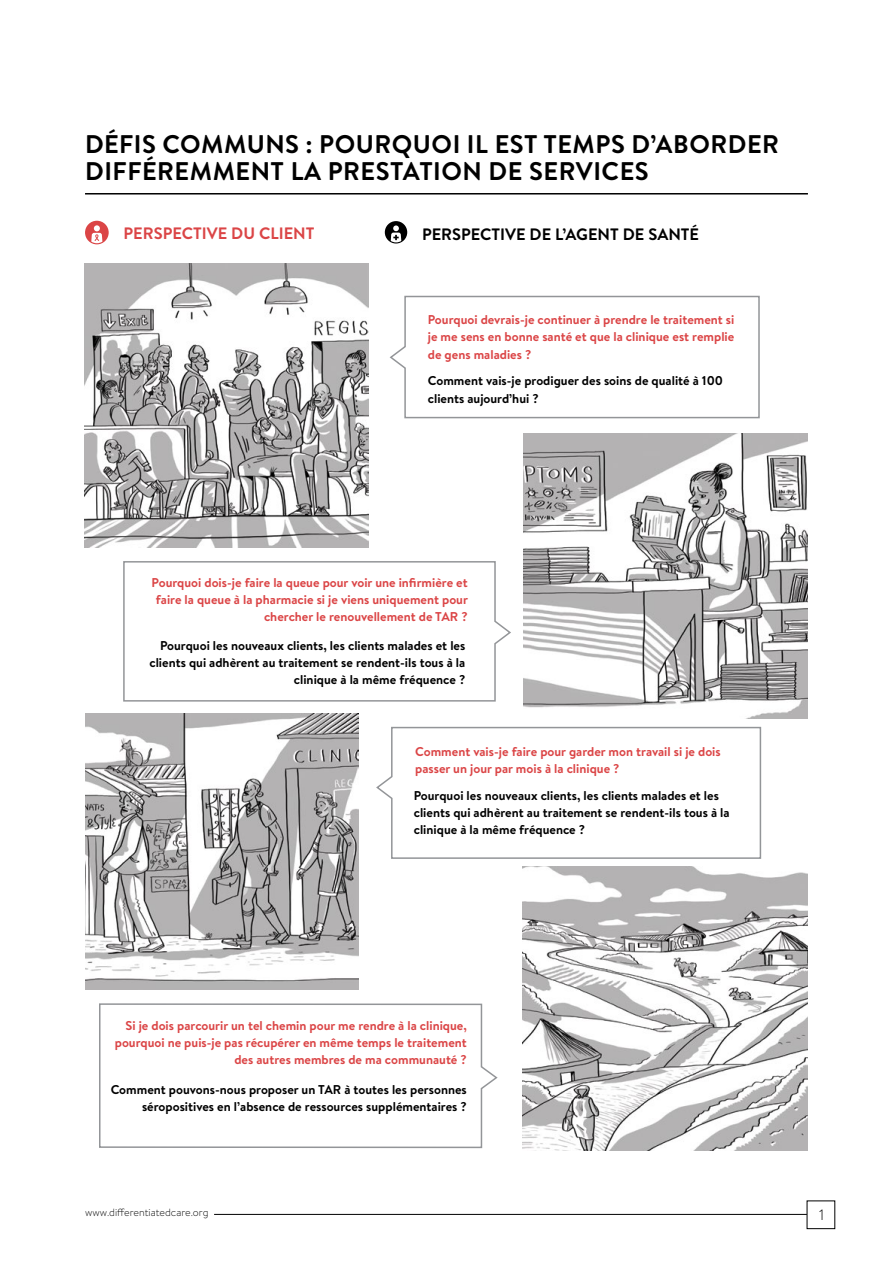
<style>
.page{position:relative;width:893px;height:1263px;background:#fff}
.page>*{position:absolute;margin:0;border:0;box-sizing:border-box;transform-origin:0 0}
.t1{font:700 25.5px/27px "Brandon Text";letter-spacing:.02em;color:#000}
.t2{font:700 16.5px "Brandon Text";color:#000}
.t3{font:700 16.5px "Brandon Text";color:#db4546}
.t4{font:300 15px "Brandon Text";color:#000}
.t5{font:700 12.75px/17.2px "Brandon Text";color:#db4546;text-align:right}
.t6{font:700 12.75px/17.2px "Brandon Text";color:#000;text-align:right}
.t7{font:300 10.5px "Brandon Text";color:#000}
</style>
<div class="page">
<svg style="left:389px;top:295px;width:371px;height:124px"></svg>
<svg style="left:123px;top:561px;width:388px;height:141px"></svg>
<svg style="left:376px;top:726px;width:386px;height:133px"></svg>
<svg style="left:99px;top:1003px;width:399px;height:146px"></svg>
<img style="left:523px;top:867px;width:284px;height:283px">
<img style="left:524px;top:434px;width:283px;height:284px">
<img style="left:85px;top:263px;width:284px;height:284px">
<img style="left:85px;top:713px;width:273px;height:277px">
<div style="left:85px;top:221px;width:24px;height:23px;background:#db4546;border-radius:50%"></div>
<svg style="left:91px;top:225px;width:11px;height:18px"></svg>
<div style="left:385px;top:221px;width:22px;height:22px;background:#000;border-radius:50%"></div>
<svg style="left:391px;top:225px;width:10px;height:17px"></svg>
<hr style="left:85px;top:193px;width:723px;height:1px;background:#000">
<hr style="left:214px;top:1214px;width:593px;height:1px;background:#000">
<h1 class="t1" style="left:85px;top:130px;width:695px">DÉFIS COMMUNS : POURQUOI IL EST TEMPS D’ABORDER<br>DIFFÉREMMENT LA PRESTATION DE SERVICES</h1>
<p class="t3" style="left:124px;top:222px;width:192px">PERSPECTIVE DU CLIENT</p>
<p class="t2" style="left:422px;top:223px;width:279px">PERSPECTIVE DE L’AGENT DE SANTÉ</p>
<p class="t5" style="left:428px;top:311px;width:308px;text-align:justify">Pourquoi devrais-je continuer à prendre le traitement si je me sens en bonne santé et que la clinique est remplie de gens maladies ?</p>
<p class="t6" style="left:428px;top:372px;width:297px;text-align:left">Comment vais-je prodiguer des soins de qualité à 100 clients aujourd’hui ?</p>
<p class="t5" style="left:152px;top:573px;width:318px">Pourquoi dois-je faire la queue pour voir une infirmière et faire la queue à la pharmacie si je viens uniquement pour chercher le renouvellement de TAR ?</p>
<p class="t6" style="left:149px;top:636px;width:317px">Pourquoi les nouveaux clients, les clients malades et les clients qui adhèrent au traitement se rendent-ils tous à la clinique à la même fréquence ?</p>
<p class="t5" style="left:415px;top:743px;width:307px;text-align:left">Comment vais-je faire pour garder mon travail si je dois passer un jour par mois à la clinique ?</p>
<p class="t6" style="left:414px;top:786px;width:317px;text-align:left">Pourquoi les nouveaux clients, les clients malades et les clients qui adhèrent au traitement se rendent-ils tous à la clinique à la même fréquence ?</p>
<p class="t5" style="left:115px;top:1017px;width:354px">Si je dois parcourir un tel chemin pour me rendre à la clinique, pourquoi ne puis-je pas récupérer en même temps le traitement des autres membres de ma communauté ?</p>
<p class="t6" style="left:111px;top:1080px;width:358px">Comment pouvons-nous proposer un TAR à toutes les personnes séropositives en l’absence de ressources supplémentaires ?</p>
<p class="t7" style="left:85px;top:1205px;width:125px">www.differentiatedcare.org</p>
<p class="t4" style="left:819px;top:1205px;width:7px">1</p>
</div>
